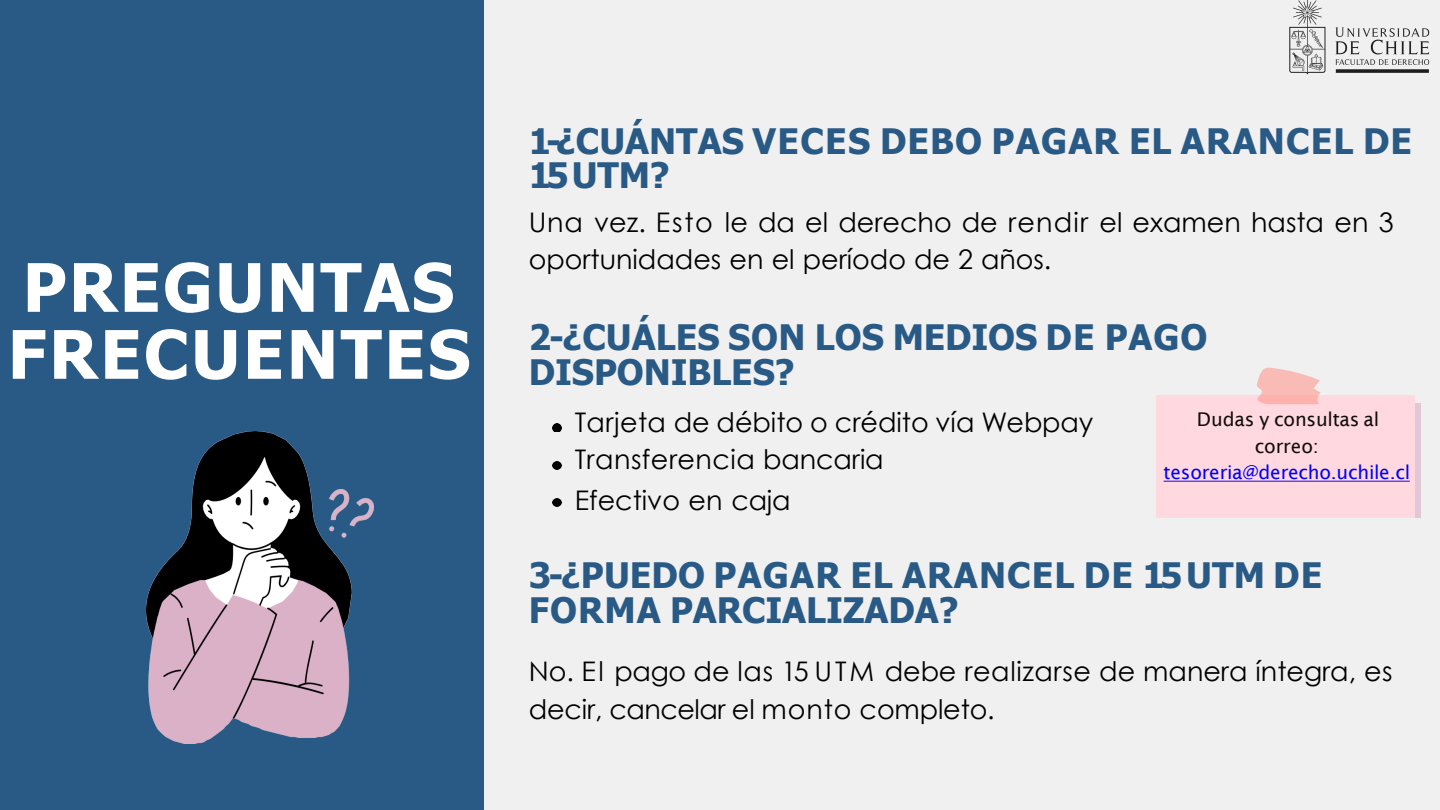
<style>
.page{position:relative;width:1440px;height:810px;background:#f0f0f1}
.page>*{position:absolute;margin:0;border:0;box-sizing:border-box;transform-origin:0 0}
.t1{font:700 67px/67px "Tahoma";letter-spacing:.035em;color:#fff}
.t2{font:700 35px/34.9px "Tahoma";color:#295a86}
.t3{font:700 35px "Tahoma";letter-spacing:.03em;color:#295a86}
.t4{font:27px/37.6px "Century Gothic";color:#000}
.t5{font:19px/26.2px "Lucida Sans";letter-spacing:-.01em;color:#00f;text-align:center}
.s1{color:#100f0d}
</style>
<div class="page">
<div style="left:0;top:0;width:484px;height:810px;background:#295a86"></div>
<img style="left:146px;top:432px;width:228px;height:311px">
<img style="left:1289px;top:0;width:141px;height:75px">
<svg style="left:553px;top:424px;width:8px;height:8px"></svg>
<svg style="left:553px;top:461px;width:8px;height:9px"></svg>
<svg style="left:553px;top:499px;width:8px;height:8px"></svg>
<div style="left:1414px;top:403px;width:6px;height:115px;background:#e2c8d7"></div>
<div style="left:1156px;top:395px;width:258px;height:123px;background:#ffd9df"></div>
<svg style="left:1257px;top:368px;width:64px;height:36px"></svg>
<svg style="left:1164px;top:481px;width:246px;height:1px"></svg>
<p class="t1" style="left:8px;top:257px;width:464px">PREGUNTAS<br>FRECUENTES</p>
<h1 class="t3" style="left:529px;top:116px;width:885px">1-¿CUÁNTAS VECES DEBO PAGAR EL ARANCEL DE</h1>
<p class="t2" style="left:529px;top:159px;width:143px">15UTM?</p>
<p class="t4" style="left:529px;top:203px;width:866px">Una vez. Esto le da el derecho de rendir el examen hasta en 3 oportunidades en el período de 2 años.</p>
<p class="t2" style="left:529px;top:321px;width:680px">2-¿CUÁLES SON LOS MEDIOS DE PAGO<br>DISPONIBLES?</p>
<p class="t4" style="left:575px;top:403px;width:520px">Tarjeta de débito o crédito vía Webpay<br>Transferencia bancaria</p>
<p class="t4" style="left:575px;top:481px;width:217px">Efectivo en caja</p>
<p class="t5" style="left:1164px;top:407px;width:248px"><span class="s1">Dudas y consultas al correo: </span>tesoreria@derecho.uchile.cl</p>
<p class="t2" style="left:529px;top:559px;width:795px">3-¿PUEDO PAGAR EL ARANCEL DE 15UTM DE<br>FORMA PARCIALIZADA?</p>
<p class="t4" style="left:529px;top:652px;width:865px">No. El pago de las 15 UTM debe realizarse de manera íntegra, es decir, cancelar el monto completo.</p>
</div>
